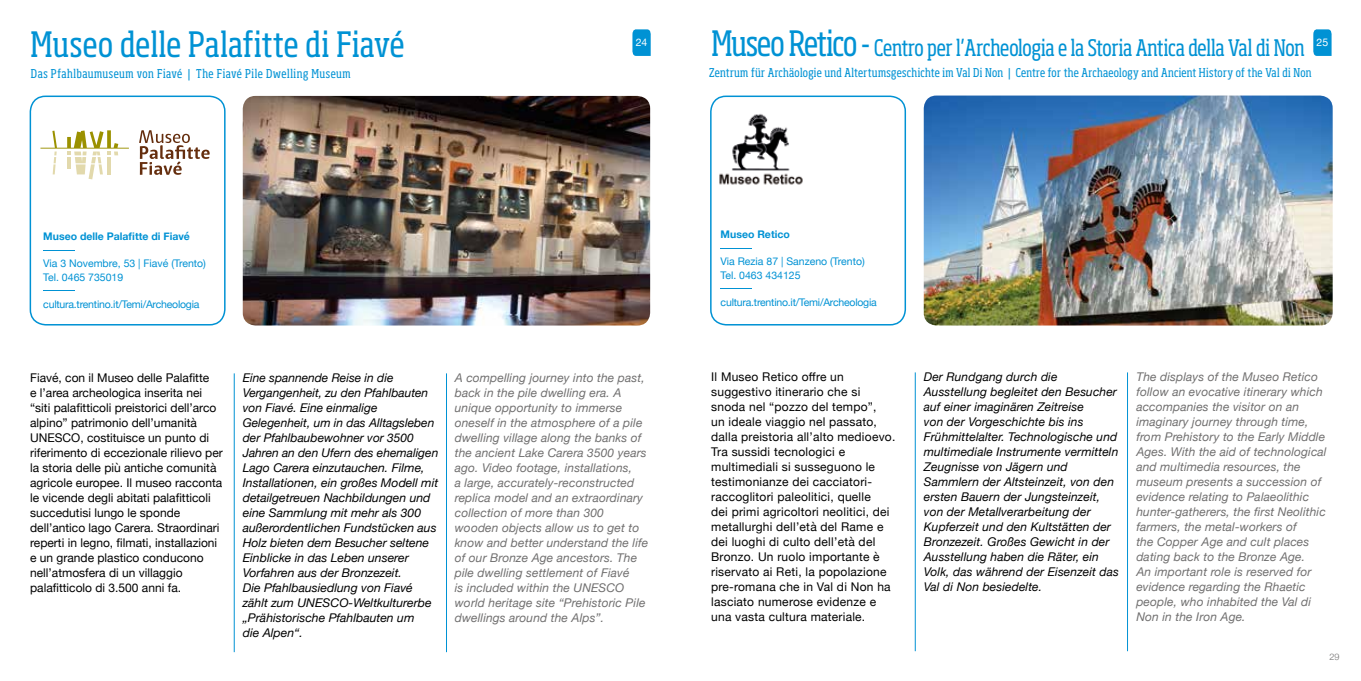
<style>
.page{position:relative;width:1361px;height:681px;background:#fff}
.page>*{position:absolute;margin:0;border:0;box-sizing:border-box;transform-origin:0 0}
.t1{font:condensed 34.5px "Soho Pro";letter-spacing:.005em;color:#0092d4}
.t2{font:condensed 22.5px "Soho Pro";letter-spacing:-.01em;color:#0092d4;scale:.95 1}
.t3{font:italic 12px/15px "Helvetica Neue";letter-spacing:.01em;color:#706f6f}
.t4{font:italic 12px/15px "Helvetica Neue";color:#000}
.t5{font:12px/15px "Helvetica Neue";color:#000}
.t6{font:12px/15px "Helvetica Neue";letter-spacing:.02em;color:#000}
.t7{font:condensed 12px "Soho Pro";letter-spacing:.03em;color:#0092d4}
.t8{font:10.5px "Helvetica Neue";letter-spacing:-.02em;color:#0092d4}
.t9{font:10.5px/18px "Helvetica Neue";color:#0092d4;scale:6 1}
.t10{font:700 10.5px "Helvetica Neue";color:#0092d4}
.t11{font:10.5px/9px "Helvetica Neue";color:#0092d4}
.t12{font:10.5px "Helvetica Neue";color:#fff}
.t13{font:300 9px "Helvetica Neue";color:#706f6f}
.s1{font-size:34.5px}
</style>
<div class="page">
<hr style="left:234px;top:373px;width:1px;height:279px;background:#0092d4">
<hr style="left:446px;top:373px;width:1px;height:279px;background:#0092d4">
<img style="left:243px;top:96px;width:407px;height:229px">
<svg style="left:40px;top:130px;width:89px;height:49px"></svg>
<svg style="left:139px;top:130px;width:71px;height:45px"></svg>
<svg style="left:632px;top:29px;width:19px;height:27px"></svg>
<div style="left:30px;top:95px;width:196px;height:230px;border:2px solid #0092d4;border-radius:15px"></div>
<img style="left:924px;top:95px;width:408px;height:230px">
<hr style="left:915px;top:372px;width:1px;height:279px;background:#0092d4">
<hr style="left:1127px;top:372px;width:1px;height:279px;background:#0092d4">
<img style="left:719px;top:114px;width:84px;height:71px">
<svg style="left:1313px;top:29px;width:19px;height:27px"></svg>
<div style="left:710px;top:95px;width:196px;height:230px;border:2px solid #0092d4;border-radius:15px"></div>
<h1 class="t1" style="left:30px;top:22px;width:376px">Museo delle Palafitte di Fiavé</h1>
<p class="t7" style="left:31px;top:66px;width:321px">Das Pfahlbaumuseum von Fiavé | The Fiavé Pile Dwelling Museum</p>
<p class="t12" style="left:636px;top:34px;width:13px">24</p>
<p class="t10" style="left:43px;top:228px;width:148px">Museo delle Palafitte di Fiavé</p>
<p class="t9" style="left:43px;top:237px;width:29px">_<br>Via 3 Novembre, 53 | Fiavé (Trento)</p>
<p class="t11" style="left:43px;top:273px;width:81px">Tel. 0465 735019 _</p>
<p class="t8" style="left:43px;top:296px;width:158px">cultura.trentino.it/Temi/Archeologia</p>
<p class="t5" style="left:30px;top:371px;width:194px">Fiavé, con il Museo delle Palafitte<br>e l’area archeologica inserita nei “siti palafitticoli preistorici dell’arco alpino” patrimonio dell’umanità UNESCO, costituisce un punto di riferimento di eccezionale rilievo per la storia delle più antiche comunità agricole europee. Il museo racconta le vicende degli abitati palafitticoli succedutisi lungo le sponde dell’antico lago Carera. Straordinari reperti in legno, filmati, installazioni e un grande plastico conducono nell’atmosfera di un villaggio palafitticolo di 3.500 anni fa.</p>
<p class="t4" style="left:243px;top:371px;width:197px">Eine spannende Reise in die<br>Vergangenheit, zu den Pfahlbauten von Fiavé. Eine einmalige<br>Gelegenheit, um in das Alltagsleben der Pfahlbaubewohner vor 3500<br>Jahren an den Ufern des ehemaligen<br>Lago Carera einzutauchen. Filme,<br>Installationen, ein großes Modell mit detailgetreuen Nachbildungen und eine Sammlung mit mehr als 300 außerordentlichen Fundstücken aus<br>Holz bieten dem Besucher seltene<br>Einblicke in das Leben unserer<br>Vorfahren aus der Bronzezeit.<br>Die Pfahlbausiedlung von Fiavé zählt zum UNESCO-Weltkulturerbe „Prähistorische Pfahlbauten um<br>die Alpen“.</p>
<p class="t3" style="left:455px;top:371px;width:195px">A compelling journey into the past, back in the pile dwelling era. A unique opportunity to immerse oneself in the atmosphere of a pile dwelling village along the banks of the ancient Lake Carera 3500 years ago. Video footage, installations,<br>a large, accurately-reconstructed replica model and an extraordinary collection of more than 300 wooden objects allow us to get to know and better understand the life of our Bronze Age ancestors. The pile dwelling settlement of Fiavé<br>is included within the UNESCO world heritage site “Prehistoric Pile dwellings around the Alps”.</p>
<h2 class="t2" style="left:711px;top:33px;width:626px"><span class="s1">Museo Retico -</span> Centro per l’Archeologia e la Storia Antica della Val di Non</h2>
<p class="t12" style="left:1316px;top:34px;width:13px">25</p>
<p class="t7" style="left:709px;top:65px;width:604px">Zentrum für Archäologie und Altertumsgeschichte im Val Di Non | Centre for the Archaeology and Ancient History of the Val di Non</p>
<p class="t10" style="left:720px;top:226px;width:71px">Museo Retico</p>
<p class="t9" style="left:720px;top:235px;width:26px">_<br>Via Rezia 87 | Sanzeno (Trento)</p>
<p class="t11" style="left:720px;top:271px;width:81px">Tel. 0463 434125 _</p>
<p class="t8" style="left:720px;top:294px;width:158px">cultura.trentino.it/Temi/Archeologia</p>
<p class="t6" style="left:711px;top:370px;width:186px">Il Museo Retico offre un suggestivo itinerario che si snoda nel “pozzo del tempo”,<br>un ideale viaggio nel passato, dalla preistoria all’alto medioevo.<br>Tra sussidi tecnologici e multimediali si susseguono le testimonianze dei cacciatori&shy;raccoglitori paleolitici, quelle<br>dei primi agricoltori neolitici, dei metallurghi dell’età del Rame e dei luoghi di culto dell’età del<br>Bronzo. Un ruolo importante è riservato ai Reti, la popolazione pre-romana che in Val di Non ha lasciato numerose evidenze e una vasta cultura materiale.</p>
<p class="t4" style="left:924px;top:370px;width:197px">Der Rundgang durch die<br>Ausstellung begleitet den Besucher auf einer imaginären Zeitreise<br>von der Vorgeschichte bis ins<br>Frühmittelalter. Technologische und multimediale Instrumente vermitteln<br>Zeugnisse von Jägern und<br>Sammlern der Altsteinzeit, von den ersten Bauern der Jungsteinzeit, von der Metallverarbeitung der<br>Kupferzeit und den Kultstätten der<br>Bronzezeit. Großes Gewicht in der<br>Ausstellung haben die Räter, ein<br>Volk, das während der Eisenzeit das<br>Val di Non besiedelte.</p>
<p class="t3" style="left:1136px;top:370px;width:192px">The displays of the Museo Retico follow an evocative itinerary which accompanies the visitor on an imaginary journey through time, from Prehistory to the Early Middle<br>Ages. With the aid of technological and multimedia resources, the museum presents a succession of evidence relating to Palaeolithic hunter-gatherers, the first Neolithic farmers, the metal-workers of<br>the Copper Age and cult places dating back to the Bronze Age.<br>An important role is reserved for evidence regarding the Rhaetic people, who inhabited the Val di<br>Non in the Iron Age.</p>
<p class="t13" style="left:1329px;top:649px;width:11px">29</p>
</div>
